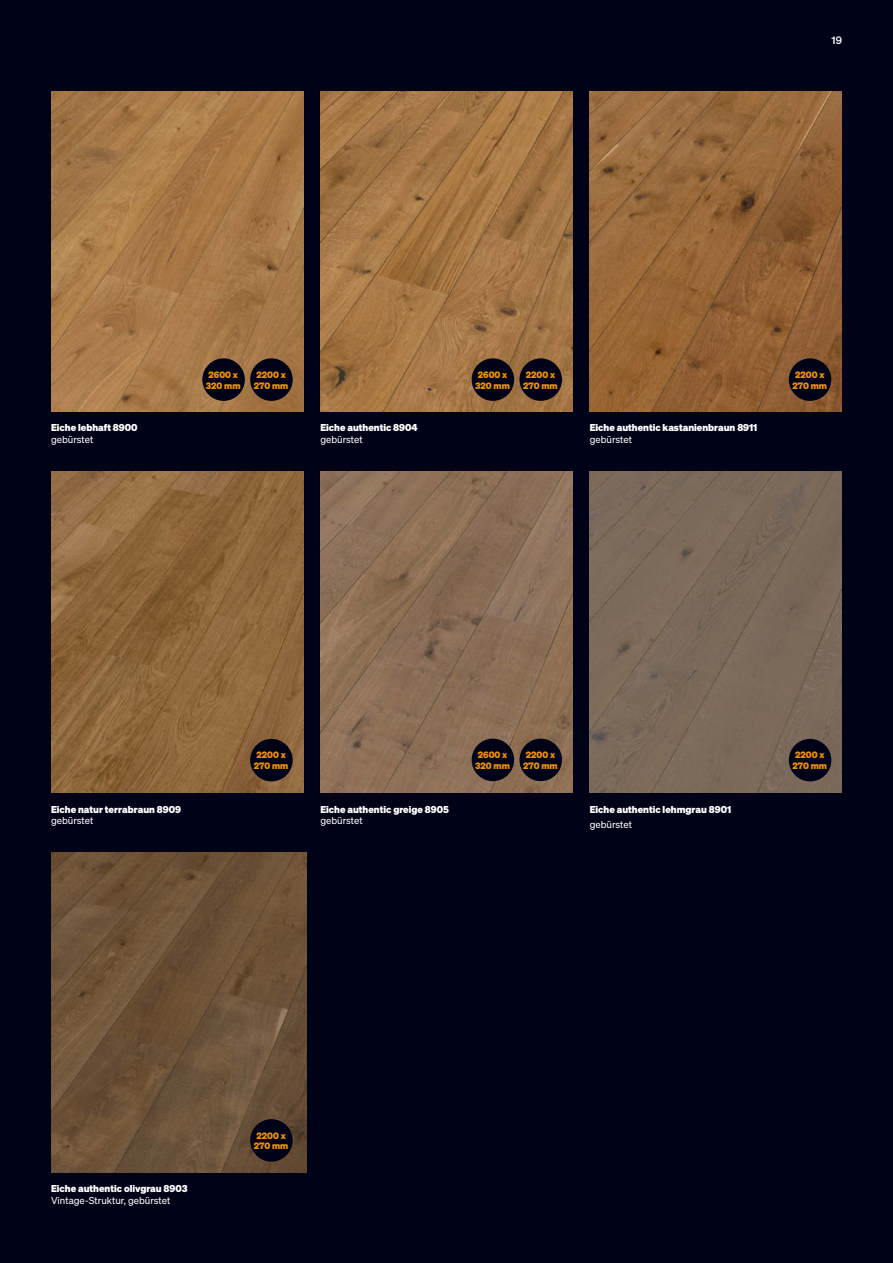
<style>
.page{position:relative;width:893px;height:1263px;background:#000317}
.page>*{position:absolute;margin:0;border:0;box-sizing:border-box;transform-origin:0 0}
.t1{font:10.5px "Sohne Kraftig";color:#fff}
.t2{font:700 9.75px "Sohne";color:#fff}
.t3{font:9.75px "Sohne Buch";color:#fff}
.t4{font:700 9px/10.8px "Sohne";color:#f39200}
</style>
<div class="page">
<img style="left:51px;top:91px;width:252px;height:320px">
<img style="left:51px;top:852px;width:255px;height:320px">
<img style="left:51px;top:472px;width:252px;height:320px">
<img style="left:320px;top:472px;width:253px;height:320px">
<div style="left:590px;top:472px;width:252px;height:320px;background:#7b6a5a"></div>
<img style="left:320px;top:91px;width:253px;height:320px">
<img style="left:590px;top:91px;width:252px;height:320px">
<div style="left:250px;top:358px;width:43px;height:43px;background:#000317;border-radius:50%"></div>
<div style="left:519px;top:358px;width:43px;height:43px;background:#000317;border-radius:50%"></div>
<div style="left:519px;top:739px;width:43px;height:42px;background:#000317;border-radius:50%"></div>
<div style="left:250px;top:739px;width:43px;height:42px;background:#000317;border-radius:50%"></div>
<div style="left:250px;top:1119px;width:43px;height:43px;background:#000317;border-radius:50%"></div>
<div style="left:789px;top:739px;width:42px;height:42px;background:#000317;border-radius:50%"></div>
<div style="left:789px;top:358px;width:42px;height:43px;background:#000317;border-radius:50%"></div>
<div style="left:202px;top:358px;width:43px;height:43px;background:#000317;border-radius:50%"></div>
<div style="left:472px;top:358px;width:42px;height:43px;background:#000317;border-radius:50%"></div>
<div style="left:472px;top:739px;width:42px;height:42px;background:#000317;border-radius:50%"></div>
<p class="t1" style="left:831px;top:37px;width:12px">19</p>
<p class="t2" style="left:51px;top:422px;width:88px">Eiche lebhaft 8900</p>
<p class="t3" style="left:51px;top:434px;width:44px">gebürstet</p>
<p class="t4" style="left:206px;top:369px;width:36px">2600 x<br>320 mm</p>
<p class="t4" style="left:475px;top:369px;width:36px">2600 x<br>320 mm</p>
<p class="t4" style="left:254px;top:369px;width:36px">2200 x<br>270 mm</p>
<p class="t4" style="left:523px;top:369px;width:36px">2200 x<br>270 mm</p>
<p class="t4" style="left:792px;top:369px;width:36px">2200 x<br>270 mm</p>
<p class="t2" style="left:320px;top:422px;width:99px">Eiche authentic 8904</p>
<p class="t3" style="left:320px;top:434px;width:44px">gebürstet</p>
<p class="t2" style="left:590px;top:422px;width:169px">Eiche authentic kastanienbraun 8911</p>
<p class="t3" style="left:590px;top:434px;width:44px">gebürstet</p>
<p class="t2" style="left:51px;top:804px;width:132px">Eiche natur terrabraun 8909</p>
<p class="t3" style="left:51px;top:816px;width:44px">gebürstet</p>
<p class="t4" style="left:254px;top:749px;width:36px">2200 x<br>270 mm</p>
<p class="t2" style="left:320px;top:804px;width:130px">Eiche authentic greige 8905</p>
<p class="t3" style="left:320px;top:816px;width:44px">gebürstet</p>
<p class="t4" style="left:475px;top:749px;width:36px">2600 x<br>320 mm</p>
<p class="t4" style="left:523px;top:749px;width:36px">2200 x<br>270 mm</p>
<p class="t2" style="left:590px;top:804px;width:143px">Eiche authentic lehmgrau 8901</p>
<p class="t3" style="left:590px;top:819px;width:44px">gebürstet</p>
<p class="t4" style="left:792px;top:749px;width:36px">2200 x<br>270 mm</p>
<p class="t2" style="left:51px;top:1183px;width:138px">Eiche authentic olivgrau 8903</p>
<p class="t3" style="left:51px;top:1195px;width:121px">Vintage-Struktur, gebürstet</p>
<p class="t4" style="left:254px;top:1130px;width:36px">2200 x<br>270 mm</p>
</div>
